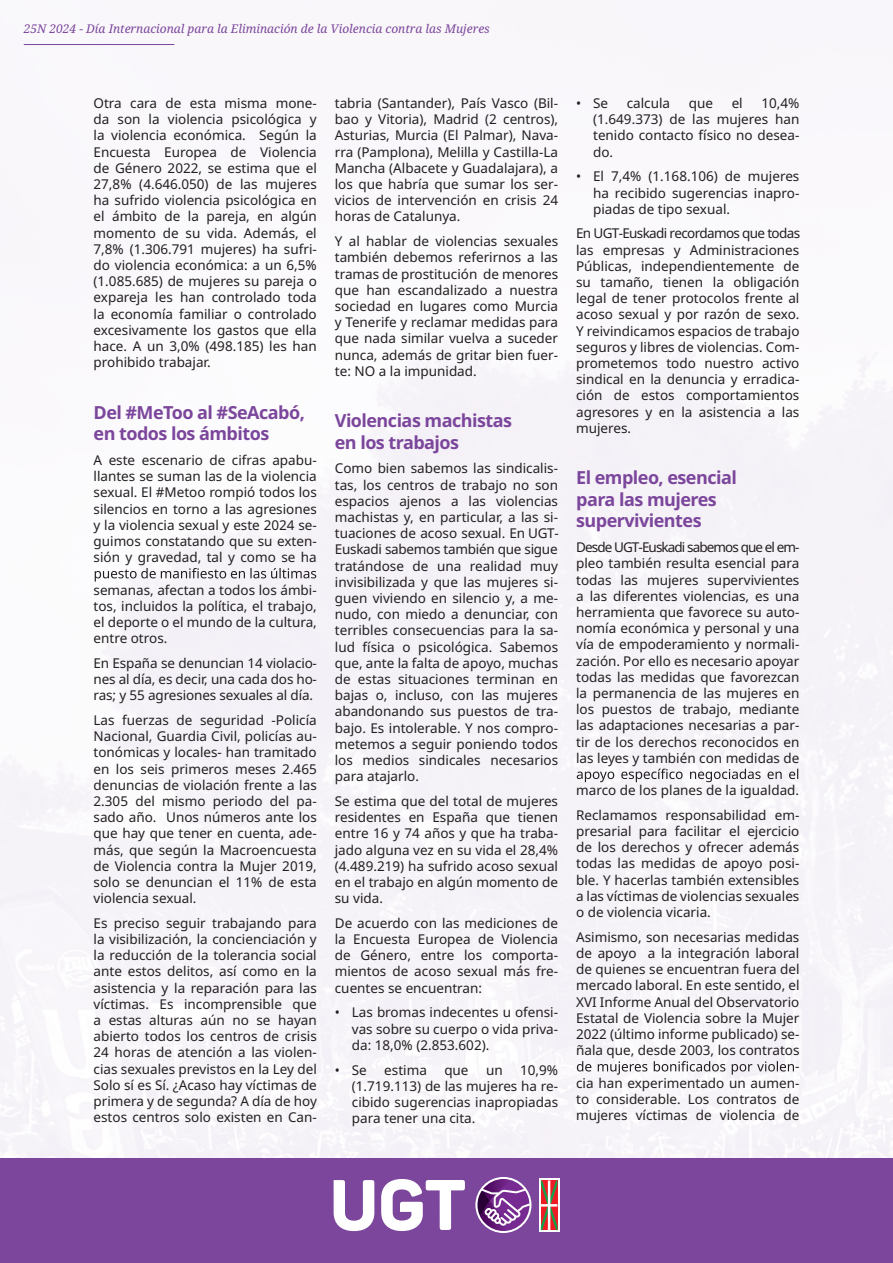
<style>
.page{position:relative;width:893px;height:1263px;background:#fff}
.page>*{position:absolute;margin:0;border:0;box-sizing:border-box;transform-origin:0 0}
.t1{font:700 18px/21.6px "Noto Sans";letter-spacing:-.03em;color:#7b469b}
.t2{font:13.5px/16.2px "Noto Sans";color:#231f20;text-align:justify}
.t3{font:italic 12px "Noto Serif";color:#7b469b}
</style>
<div class="page">
<div style="left:0;top:44px;width:893px;height:1115px;background:#f8f6fa"></div>
<svg style="left:95px;top:568px;width:221px;height:13px"></svg>
<svg style="left:577px;top:769px;width:221px;height:13px"></svg>
<svg style="left:577px;top:1061px;width:217px;height:13px"></svg>
<div style="left:0;top:1159px;width:893px;height:104px;background:#7b469b"></div>
<hr style="left:24px;top:44px;width:150px;height:1px;background:#7b469b">
<svg style="left:475px;top:1177px;width:56px;height:56px"></svg>
<svg style="left:334px;top:1180px;width:40px;height:51px"></svg>
<svg style="left:381px;top:1179px;width:84px;height:52px"></svg>
<svg style="left:539px;top:1178px;width:20px;height:54px"></svg>
<svg style="left:541px;top:1180px;width:16px;height:50px"></svg>
<p class="t3" style="left:24px;top:20px;width:468px">25N 2024 - Día Internacional para la Eliminación de la Violencia contra las Mujeres</p>
<p class="t2" style="left:94px;top:95px;width:225px">Otra cara de esta misma mone&shy;da son la violencia psicológica y la violencia económica. Según la Encuesta Europea de Violencia de Género 2022, se estima que el 27,8% (4.646.050) de las mujeres ha sufrido violencia psicológica en el ámbito de la pareja, en algún momento de su vida. Además, el 7,8% (1.306.791 mujeres) ha sufri&shy;do violencia económica: a un 6,5% (1.085.685) de mujeres su pareja o expareja les han controlado toda la economía familiar o controlado excesivamente los gastos que ella hace. A un 3,0% (498.185) les han prohibido trabajar.</p>
<h1 class="t1" style="left:94px;top:402px;width:213px">Del #MeToo al #SeAcabó, en todos los ámbitos</h1>
<p class="t2" style="left:94px;top:452px;width:225px">A este escenario de cifras apabu&shy;llantes se suman las de la violencia sexual. El #Metoo rompió todos los silencios en torno a las agresiones y la violencia sexual y este 2024 se&shy;guimos constatando que su exten&shy;sión y gravedad, tal y como se ha</p>
<p class="t2" style="left:94px;top:582px;width:225px">semanas, afectan a todos los ámbi&shy;tos, incluidos la política, el trabajo, el deporte o el mundo de la cultura, entre otros.</p>
<p class="t2" style="left:94px;top:655px;width:225px">En España se denuncian 14 violacio&shy;nes al día, es decir, una cada dos ho&shy;ras; y 55 agresiones sexuales al día.</p>
<p class="t2" style="left:94px;top:712px;width:225px">Las fuerzas de seguridad -Policía Nacional, Guardia Civil, policías au&shy;tonómicas y locales- han tramitado en los seis primeros meses 2.465 denuncias de violación frente a las 2.305 del mismo periodo del pa&shy;sado año. Unos números ante los que hay que tener en cuenta, ade&shy;más, que según la Macroencuesta de Violencia contra la Mujer 2019, solo se denuncian el 11% de esta violencia sexual.</p>
<p class="t2" style="left:94px;top:915px;width:225px">Es preciso seguir trabajando para la visibilización, la concienciación y la reducción de la tolerancia social ante estos delitos, así como en la asistencia y la reparación para las víctimas. Es incomprensible que a estas alturas aún no se hayan abierto todos los centros de crisis 24 horas de atención a las violen&shy;cias sexuales previstos en la Ley del Solo sí es Sí. ¿Acaso hay víctimas de primera y de segunda? A día de hoy estos centros solo existen en Can-</p>
<p class="t2" style="left:335px;top:95px;width:225px">tabria (Santander), País Vasco (Bil&shy;bao y Vitoria), Madrid (2 centros), Asturias, Murcia (El Palmar), Nava&shy;rra (Pamplona), Melilla y Castilla-La Mancha (Albacete y Guadalajara), a los que habría que sumar los ser&shy;vicios de intervención en crisis 24 horas de Catalunya.</p>
<p class="t2" style="left:335px;top:233px;width:225px">Y al hablar de violencias sexuales también debemos referirnos a las tramas de prostitución de menores que han escandalizado a nuestra sociedad en lugares como Murcia y Tenerife y reclamar medidas para que nada similar vuelva a suceder nunca, además de gritar bien fuer&shy;te: NO a la impunidad.</p>
<h1 class="t1" style="left:335px;top:410px;width:179px">Violencias machistas en los trabajos</h1>
<p class="t2" style="left:335px;top:461px;width:226px">Como bien sabemos las sindicalis&shy;tas, los centros de trabajo no son espacios ajenos a las violencias machistas y, en particular, a las si&shy;tuaciones de acoso sexual. En UGT-Euskadi sabemos también que sigue tratándose de una realidad muy invisibilizada y que las mujeres si&shy;guen viviendo en silencio y, a me&shy;nudo, con miedo a denunciar, con terribles consecuencias para la sa&shy;lud física o psicológica. Sabemos que, ante la falta de apoyo, muchas de estas situaciones terminan en bajas o, incluso, con las mujeres abandonando sus puestos de tra&shy;bajo. Es intolerable. Y nos compro&shy;metemos a seguir poniendo todos los medios sindicales necesarios para atajarlo.</p>
<p class="t2" style="left:335px;top:793px;width:225px">Se estima que del total de mujeres residentes en España que tienen entre 16 y 74 años y que ha traba&shy;jado alguna vez en su vida el 28,4% (4.489.219) ha sufrido acoso sexual en el trabajo en algún momento de su vida.</p>
<p class="t2" style="left:335px;top:915px;width:225px">De acuerdo con las mediciones de la Encuesta Europea de Violencia de Género, entre los comporta&shy;mientos de acoso sexual más fre&shy;cuentes se encuentran:</p>
<p class="t2" style="left:352px;top:1005px;width:208px;text-indent:-17px">• Las bromas indecentes u ofensi&shy;vas sobre su cuerpo o vida priva&shy;da: 18,0% (2.853.602).</p>
<p class="t2" style="left:335px;top:1062px;width:34px">• Se</p>
<p class="t2" style="left:384px;top:1062px;width:44px">estima</p>
<p class="t2" style="left:444px;top:1062px;width:26px">que</p>
<p class="t2" style="left:486px;top:1062px;width:18px">un</p>
<p class="t2" style="left:352px;top:1062px;width:208px;text-indent:168px">10,9% (1.719.113) de las mujeres ha re&shy;cibido sugerencias inapropiadas para tener una cita.</p>
<p class="t2" style="left:576px;top:95px;width:34px">• Se</p>
<p class="t2" style="left:627px;top:95px;width:45px">calcula</p>
<p class="t2" style="left:689px;top:95px;width:26px">que</p>
<p class="t2" style="left:732px;top:95px;width:13px">el</p>
<p class="t2" style="left:593px;top:95px;width:208px;text-indent:168px">10,4% (1.649.373) de las mujeres han tenido contacto físico no desea&shy;do.</p>
<p class="t2" style="left:593px;top:169px;width:208px;text-indent:-17px">• El 7,4% (1.168.106) de mujeres ha recibido sugerencias inapro&shy;piadas de tipo sexual.</p>
<p class="t2" style="left:576px;top:226px;width:226px">En UGT-Euskadi recordamos que todas las empresas y Administraciones Públicas, independientemente de su tamaño, tienen la obligación legal de tener protocolos frente al acoso sexual y por razón de sexo.<br>Y reivindicamos espacios de trabajo seguros y libres de violencias. Com&shy;prometemos todo nuestro activo sindical en la denuncia y erradica&shy;ción de estos comportamientos agresores y en la asistencia a las mujeres.</p>
<h1 class="t1" style="left:576px;top:467px;width:162px">El empleo, esencial para las mujeres supervivientes</h1>
<p class="t2" style="left:576px;top:539px;width:225px">Desde UGT-Euskadi sabemos que el em&shy;pleo también resulta esencial para todas las mujeres supervivientes a las diferentes violencias, es una herramienta que favorece su auto&shy;nomía económica y personal y una vía de empoderamiento y normali&shy;zación. Por ello es necesario apoyar todas las medidas que favorezcan la permanencia de las mujeres en los puestos de trabajo, mediante las adaptaciones necesarias a par&shy;tir de los derechos reconocidos en las leyes y también con medidas de</p>
<p class="t2" style="left:576px;top:778px;width:225px;line-height:24.8px">marco de los planes de la igualdad.<br>Reclamamos responsabilidad em-</p>
<p class="t2" style="left:576px;top:823px;width:225px">presarial para facilitar el ejercicio de los derechos y ofrecer además todas las medidas de apoyo posi&shy;ble. Y hacerlas también extensibles a las víctimas de violencias sexuales o de violencia vicaria.</p>
<p class="t2" style="left:576px;top:929px;width:225px;text-align:right">Asimismo, son necesarias medidas de apoyo a la integración laboral de quienes se encuentran fuera del mercado laboral. En este sentido, el<br>XVI Informe Anual del Observatorio<br>Estatal de Violencia sobre la Mujer<br>2022 (último informe publicado) se&shy;ñala que, desde 2003, los contratos -<br>cia han experimentado un aumen&shy;to considerable. Los contratos de mujeres víctimas de violencia de</p>
</div>
